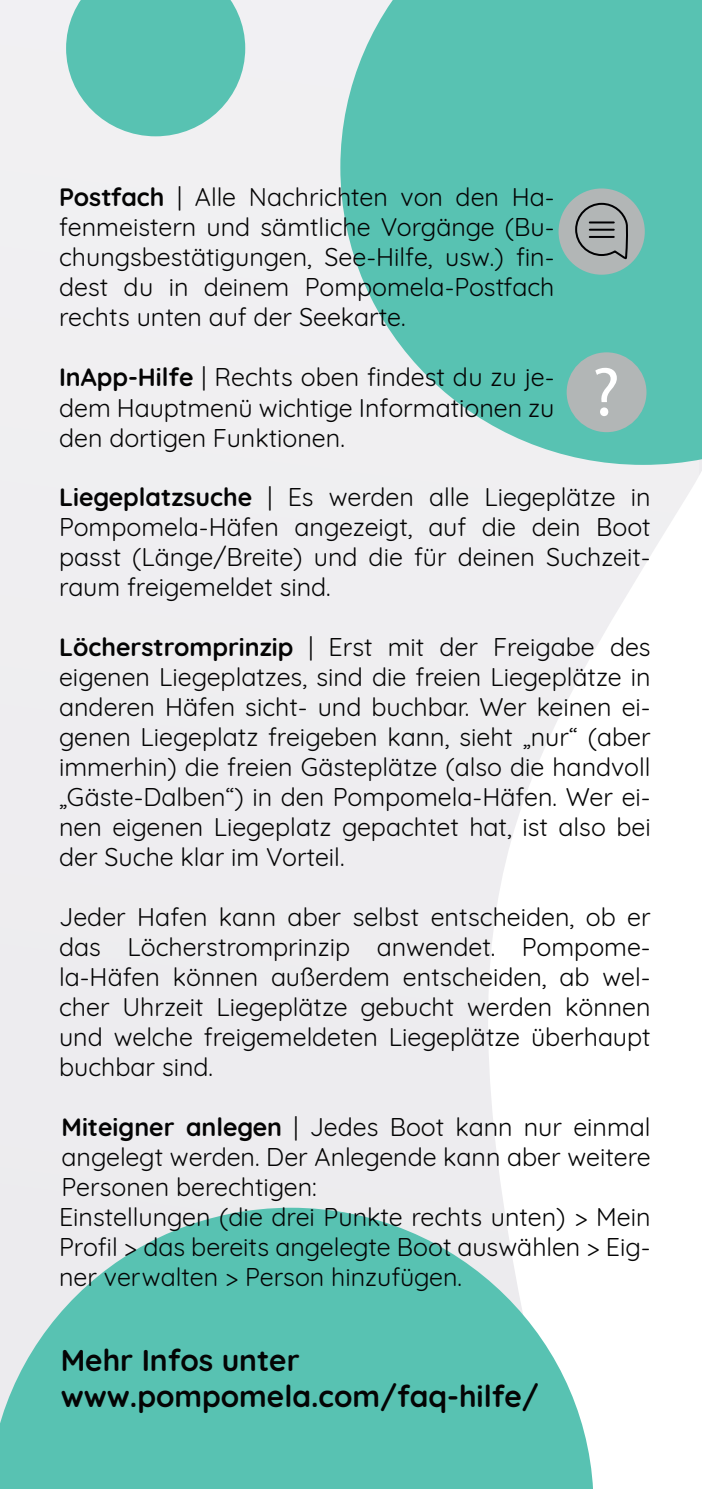
<style>
.page{position:relative;width:702px;height:1489px;background:#fff}
.page>*{position:absolute;margin:0;border:0;box-sizing:border-box;transform-origin:0 0}
.t1{font:69.5px "Myriad Pro";color:#fff}
.t2{font:700 30px/36px "Quicksand";color:#040404}
.t3{font:25px/30px "Quicksand";color:#040404;text-align:justify}
.s1{font-weight:700}
</style>
<div class="page">
<svg style="left:0;top:1207px;width:593px;height:281px;background:#79ccc0"></svg>
<svg style="left:340px;top:0;width:362px;height:465px;background:#6dc8bb"></svg>
<svg style="left:66px;top:0;width:179px;height:136px;background:#6fc9bb"></svg>
<div style="left:558px;top:188px;width:86px;height:87px;background:#b2b6b6;border-radius:50%"></div>
<svg style="left:575px;top:202px;width:53px;height:58px"></svg>
<hr style="left:589px;top:221px;width:24px;height:2px;background:#000002">
<hr style="left:589px;top:229px;width:24px;height:2px;background:#000002">
<hr style="left:589px;top:236px;width:24px;height:2px;background:#000002">
<div style="left:566px;top:352px;width:80px;height:80px;background:#b2b6b6;border-radius:50%"></div>
<p class="t3" style="left:59px;top:180px;width:497px"><span class="s1">Postfach</span> | Alle Nachrichten von den Ha&shy;fenmeistern und sämtliche Vorgänge (Bu&shy;chungsbestätigungen, See-Hilfe, usw.) fin&shy;dest du in deinem Pompomela-Postfach rechts unten auf der Seekarte.</p>
<p class="t3" style="left:59px;top:360px;width:497px"><span class="s1">InApp-Hilfe</span> | Rechts oben findest du zu je&shy;dem Hauptmenü wichtige Informationen zu den dortigen Funktionen.</p>
<h1 class="t1" style="left:591px;top:349px;width:30px">?</h1>
<p class="t3" style="left:59px;top:479px;width:593px"><span class="s1">Liegeplatzsuche</span> | Es werden alle Liegeplätze in Pompomela-Häfen angezeigt, auf die dein Boot passt (Länge/Breite) und die für deinen Suchzeit&shy;raum freigemeldet sind.</p>
<p class="t3" style="left:59px;top:629px;width:593px"><span class="s1">Löcherstromprinzip</span> | Erst mit der Freigabe des eigenen Liegeplatzes, sind die freien Liegeplätze in anderen Häfen sicht- und buchbar. Wer keinen ei&shy;genen Liegeplatz freigeben kann, sieht „nur“ (aber immerhin) die freien Gästeplätze (also die handvoll „Gäste-Dalben“) in den Pompomela-Häfen. Wer ei&shy;nen eigenen Liegeplatz gepachtet hat, ist also bei der Suche klar im Vorteil.</p>
<p class="t3" style="left:59px;top:899px;width:593px">Jeder Hafen kann aber selbst entscheiden, ob er das Löcherstromprinzip anwendet. Pompome&shy;la-Häfen können außerdem entscheiden, ab wel&shy;cher Uhrzeit Liegeplätze gebucht werden können und welche freigemeldeten Liegeplätze überhaupt buchbar sind.</p>
<p class="t3" style="left:59px;top:1109px;width:593px;text-align:left"><span class="s1">Miteigner anlegen</span> | Jedes Boot kann nur einmal angelegt werden. Der Anlegende kann aber weitere Personen berechtigen:<br>Einstellungen (die drei Punkte rechts unten) &gt; Mein Profil &gt; das bereits angelegte Boot auswählen &gt; Eig&shy;ner verwalten &gt; Person hinzufügen.</p>
<p class="t2" style="left:61px;top:1339px;width:479px">Mehr Infos unter www.pompomela.com/faq-hilfe/</p>
</div>
